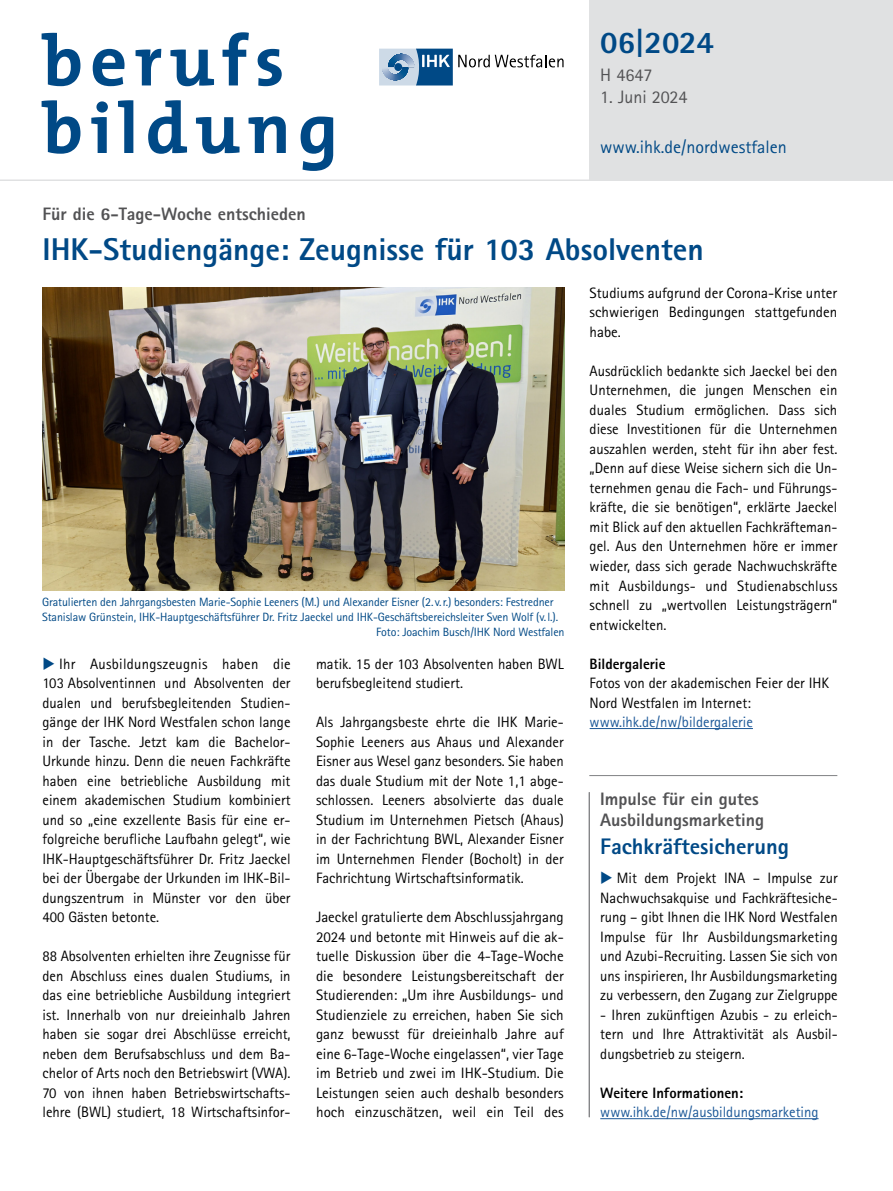
<style>
.page{position:relative;width:893px;height:1191px;background:#fff}
.page>*{position:absolute;margin:0;border:0;box-sizing:border-box;transform-origin:0 0}
.Headline_blau{font:800 31.5px "Rotis Sans Serif";color:#004986}
.Kopf_Ausgabe{font:800 31.5px "Rotis Sans Serif";color:#004986}
.Headline_blau-2{font:800 22.5px "Rotis Sans Serif";color:#004986}
.Overline{font:800 18px/21px "Rotis Sans Serif";color:#525254}
.Kopf_Infos{font:18px "Rotis Sans Serif";color:#004986}
.Kopf_Infos-2{font:18px "Rotis Sans Serif";color:#525254}
.Copy{font:15px/19.5px "Rotis Sans Serif";color:#000;text-align:justify}
.Copy-2{font:800 15px "Rotis Sans Serif";color:#000}
.Copy-3{font:15px "Rotis Sans Serif";color:#1c5898}
.Bildunterschrift{font:12px/15px "Rotis Sans Serif";letter-spacing:-.01em;color:#004986}
.s1{color:#004986}
.s2{color:#1c5898}
</style>
<div class="page">
<img style="left:43px;top:287px;width:521px;height:303px">
<div style="left:590px;top:0;width:303px;height:181px;background:#e0e1e2"></div>
<svg style="left:379px;top:49px;width:185px;height:36px"></svg>
<svg style="left:42px;top:100px;width:291px;height:71px"></svg>
<svg style="left:42px;top:32px;width:240px;height:54px"></svg>
<hr style="left:0;top:179px;width:893px;height:2px;background:#e0e1e2">
<hr style="left:589px;top:775px;width:248px;height:1px;background:#808183">
<hr style="left:600px;top:1118px;width:218px;height:1px;background:#1c5898">
<hr style="left:589px;top:792px;width:1px;height:325px;background:#808183">
<hr style="left:590px;top:728px;width:163px;height:1px;background:#1c5898">
<p class="Kopf_Ausgabe" style="left:600px;top:23px;width:115px">06|2024</p>
<p class="Kopf_Infos-2" style="left:600px;top:64px;width:54px">H 4647</p>
<p class="Kopf_Infos-2" style="left:600px;top:87px;width:89px">1. Juni 2024</p>
<p class="Kopf_Infos" style="left:600px;top:136px;width:188px">www.ihk.de/nordwestfalen</p>
<p class="Overline" style="left:43px;top:203px;width:265px">Für die 6-Tage-Woche entschieden</p>
<p class="Headline_blau" style="left:43px;top:229px;width:663px">IHK-Studiengänge: Zeugnisse für 103 Absolventen</p>
<p class="Bildunterschrift" style="left:42px;top:594px;width:518px">Gratulierten den Jahrgangsbesten Marie-Sophie Leeners (M.) und Alexander Eisner (2.v.r.) besonders: Festredner<br>Stanislaw Grünstein, IHK-Hauptgeschäftsführer Dr. Fritz Jaeckel und IHK-Geschäftsbereichsleiter Sven Wolf (v.l.).</p>
<p class="Bildunterschrift" style="left:376px;top:624px;width:190px">Foto: Joachim Busch/IHK Nord Westfalen</p>
<p class="Copy" style="left:43px;top:653px;width:250px"><span class="s1">◆</span> Ihr Ausbildungszeugnis haben die 103 Absolventinnen und Absolventen der dualen und berufsbegleitenden Studien&shy;gänge der IHK Nord Westfalen schon lange in der Tasche. Jetzt kam die Bachelor-Urkunde hinzu. Denn die neuen Fachkräfte haben eine betriebliche Ausbildung mit einem akademischen Studium kombiniert und so „eine exzellente Basis für eine er&shy;folgreiche berufliche Laufbahn gelegt“, wie IHK-Hauptgeschäftsführer Dr. Fritz Jaeckel bei der Übergabe der Urkunden im IHK-Bil&shy;dungszentrum in Münster vor den über 400 Gästen betonte.</p>
<p class="Copy" style="left:43px;top:946px;width:250px">88 Absolventen erhielten ihre Zeugnisse für den Abschluss eines dualen Studiums, in das eine betriebliche Ausbildung integriert ist. Innerhalb von nur dreieinhalb Jahren haben sie sogar drei Abschlüsse erreicht, neben dem Berufsabschluss und dem Ba&shy;chelor of Arts noch den Betriebswirt (VWA).<br>70 von ihnen haben Betriebswirtschafts&shy;lehre (BWL) studiert, 18 Wirtschaftsinfor-</p>
<p class="Copy" style="left:316px;top:653px;width:249px">matik. 15 der 103 Absolventen haben BWL berufsbegleitend studiert.</p>
<p class="Copy" style="left:316px;top:712px;width:249px">Als Jahrgangsbeste ehrte die IHK Marie-Sophie Leeners aus Ahaus und Alexander Eisner aus Wesel ganz besonders. Sie haben das duale Studium mit der Note 1,1 abge&shy;schlossen. Leeners absolvierte das duale Studium im Unternehmen Pietsch (Ahaus) in der Fachrichtung BWL, Alexander Eisner im Unternehmen Flender (Bocholt) in der Fachrichtung Wirtschaftsinformatik.</p>
<p class="Copy" style="left:316px;top:907px;width:249px">Jaeckel gratulierte dem Abschlussjahrgang 2024 und betonte mit Hinweis auf die ak&shy;tuelle Diskussion über die 4-Tage-Woche die besondere Leistungsbereitschaft der Studierenden: „Um ihre Ausbildungs- und Studienziele zu erreichen, haben Sie sich ganz bewusst für dreieinhalb Jahre auf eine 6-Tage-Woche eingelassen“, vier Tage im Betrieb und zwei im IHK-Studium. Die Leistungen seien auch deshalb besonders hoch einzuschätzen, weil ein Teil des</p>
<p class="Copy" style="left:590px;top:283px;width:249px">Studiums aufgrund der Corona-Krise unter schwierigen Bedingungen stattgefunden habe.</p>
<p class="Copy" style="left:590px;top:361px;width:249px">Ausdrücklich bedankte sich Jaeckel bei den Unternehmen, die jungen Menschen ein duales Studium ermöglichen. Dass sich diese Investitionen für die Unternehmen auszahlen werden, steht für ihn aber fest. „Denn auf diese Weise sichern sich die Un&shy;ternehmen genau die Fach- und Führungs&shy;kräfte, die sie benötigen“, erklärte Jaeckel mit Blick auf den aktuellen Fachkräfteman&shy;gel. Aus den Unternehmen höre er immer wieder, dass sich gerade Nachwuchskräfte mit Ausbildungs- und Studienabschluss schnell zu „wertvollen Leistungsträgern“ entwickelten.</p>
<p class="Copy-2" style="left:590px;top:654px;width:77px">Bildergalerie</p>
<p class="Copy" style="left:590px;top:673px;width:241px;text-align:left">Fotos von der akademischen Feier der IHK<br>Nord Westfalen im Internet: <span class="s2">www.ihk.de/nw/bildergalerie</span></p>
<p class="Overline" style="left:600px;top:788px;width:165px">Impulse für ein gutes<br>Ausbildungsmarketing</p>
<p class="Headline_blau-2" style="left:600px;top:831px;width:190px">Fachkräftesicherung</p>
<p class="Copy" style="left:600px;top:868px;width:239px"><span class="s1">◆</span> Mit dem Projekt INA – Impulse zur Nachwuchsakquise und Fachkräftesiche&shy;rung – gibt Ihnen die IHK Nord Westfalen Impulse für Ihr Ausbildungsmarketing und Azubi-Recruiting. Lassen Sie sich von uns inspirieren, Ihr Ausbildungsmarketing zu verbessern, den Zugang zur Zielgruppe</p>
<p class="Copy" style="left:600px;top:1004px;width:239px">- Ihren zukünftigen Azubis - zu erleich&shy;tern und Ihre Attraktivität als Ausbil&shy;dungsbetrieb zu steigern.</p>
<p class="Copy-2" style="left:600px;top:1083px;width:144px">Weitere Informationen:</p>
<p class="Copy-3" style="left:600px;top:1103px;width:220px">www.ihk.de/nw/ausbildungsmarketing</p>
</div>
